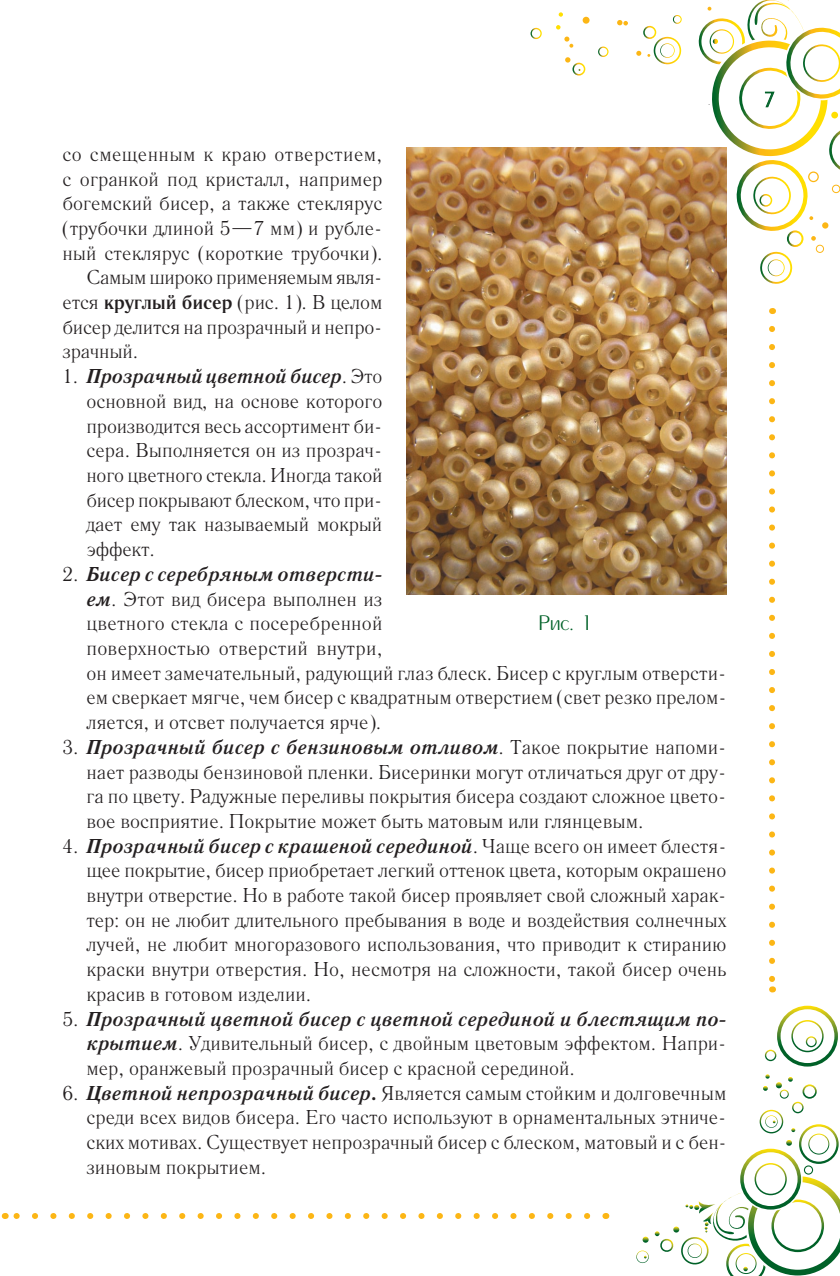
<style>
.page{position:relative;width:840px;height:1276px;background:#fff}
.page>*{position:absolute;margin:0;border:0;box-sizing:border-box;transform-origin:0 0}
.PodpisRis{font:300 22px "Penta";color:#006128}
.PageNum{font:300 22px "Penta";color:#006128}
.Spisok_Diggit{font:20px/24.8px "Literaturnaya";color:#231f20;text-align:justify}
.MainText{font:20px/24.8px "Literaturnaya";letter-spacing:-.005em;color:#231f20;text-align:justify}
.s1{font-weight:700}
.s2{font-weight:700;font-style:italic}
</style>
<div class="page">
<svg style="left:530px;top:28px;width:11px;height:11px"></svg>
<svg style="left:598px;top:46px;width:10px;height:11px"></svg>
<svg style="left:636px;top:15px;width:45px;height:50px"></svg>
<svg style="left:565px;top:57px;width:20px;height:19px"></svg>
<svg style="left:556px;top:25px;width:4px;height:5px"></svg>
<svg style="left:564px;top:36px;width:9px;height:12px"></svg>
<div style="left:582px;top:17px;width:7px;height:7px;background:#fcb615;border-radius:50%"></div>
<svg style="left:558px;top:12px;width:4px;height:5px"></svg>
<svg style="left:617px;top:20px;width:10px;height:6px"></svg>
<svg style="left:14px;top:1213px;width:573px;height:6px"></svg>
<svg style="left:764px;top:1005px;width:73px;height:61px"></svg>
<svg style="left:642px;top:1236px;width:6px;height:6px"></svg>
<svg style="left:636px;top:1250px;width:12px;height:13px"></svg>
<svg style="left:654px;top:1074px;width:185px;height:202px"></svg>
<svg style="left:769px;top:329px;width:5px;height:651px"></svg>
<img style="left:406px;top:147px;width:320px;height:448px">
<svg style="left:696px;top:0;width:144px;height:285px"></svg>
<p class="MainText" style="left:62px;top:142px;width:321px">со смещенным к краю отверстием, с огранкой под кристалл, например богемский бисер, а также стеклярус (трубочки длиной 5—7 мм) и рубле&shy;ный стеклярус (короткие трубочки).</p>
<p class="MainText" style="left:62px;top:266px;width:321px;text-indent:24px">Самым широко применяемым явля&shy;ется <span class="s1">круглый бисер</span> (рис. 1). В целом бисер делится на прозрачный и непро&shy;зрачный.</p>
<p class="Spisok_Diggit" style="left:86px;top:364px;width:297px;text-indent:-24px">1. <span class="s2">Прозрачный цветной бисер</span>. Это основной вид, на основе которого производится весь ассортимент би&shy;сера. Выполняется он из прозрач&shy;ного цветного стекла. Иногда такой бисер покрывают блеском, что при&shy;дает ему так называемый мокрый эффект.</p>
<p class="Spisok_Diggit" style="left:86px;top:562px;width:297px;text-indent:-24px">2. <span class="s2">Бисер с серебряным отверсти&shy;ем</span>. Этот вид бисера выполнен из цветного стекла с посеребренной поверхностью отверстий внутри,</p>
<p class="PodpisRis" style="left:538px;top:612px;width:56px">Рис. 1</p>
<p class="Spisok_Diggit" style="left:86px;top:661px;width:641px">он имеет замечательный, радующий глаз блеск. Бисер с круглым отверсти&shy;ем сверкает мягче, чем бисер с квадратным отверстием (свет резко прелом&shy;ляется, и отсвет получается ярче).</p>
<p class="Spisok_Diggit" style="left:86px;top:735px;width:641px;text-indent:-24px">3. <span class="s2">Прозрачный бисер с бензиновым отливом</span>. Такое покрытие напоми&shy;нает разводы бензиновой пленки. Бисеринки могут отличаться друг от дру&shy;га по цвету. Радужные переливы покрытия бисера создают сложное цвето&shy;вое восприятие. Покрытие может быть матовым или глянцевым.</p>
<p class="Spisok_Diggit" style="left:86px;top:834px;width:641px;text-indent:-24px">4. <span class="s2">Прозрачный бисер с крашеной серединой</span>. Чаще всего он имеет блестя&shy;щее покрытие, бисер приобретает легкий оттенок цвета, которым окрашено внутри отверстие. Но в работе такой бисер проявляет свой сложный харак&shy;тер: он не любит длительного пребывания в воде и воздействия солнечных лучей, не любит многоразового использования, что приводит к стиранию краски внутри отверстия. Но, несмотря на сложности, такой бисер очень красив в готовом изделии.</p>
<p class="Spisok_Diggit" style="left:86px;top:1006px;width:641px;text-indent:-24px">5. <span class="s2">Прозрачный цветной бисер с цветной серединой и блестящим по&shy;крытием</span>. Удивительный бисер, с двойным цветовым эффектом. Напри&shy;мер, оранжевый прозрачный бисер с красной серединой.</p>
<p class="Spisok_Diggit" style="left:86px;top:1081px;width:641px;text-indent:-24px">6. <span class="s2">Цветной непрозрачный бисер.</span> Является самым стойким и долговечным среди всех видов бисера. Его часто используют в орнаментальных этниче&shy;ских мотивах. Существует непрозрачный бисер с блеском, матовый и с бен&shy;зиновым покрытием.</p>
<p class="PageNum" style="left:762px;top:89px;width:15px">7</p>
</div>
